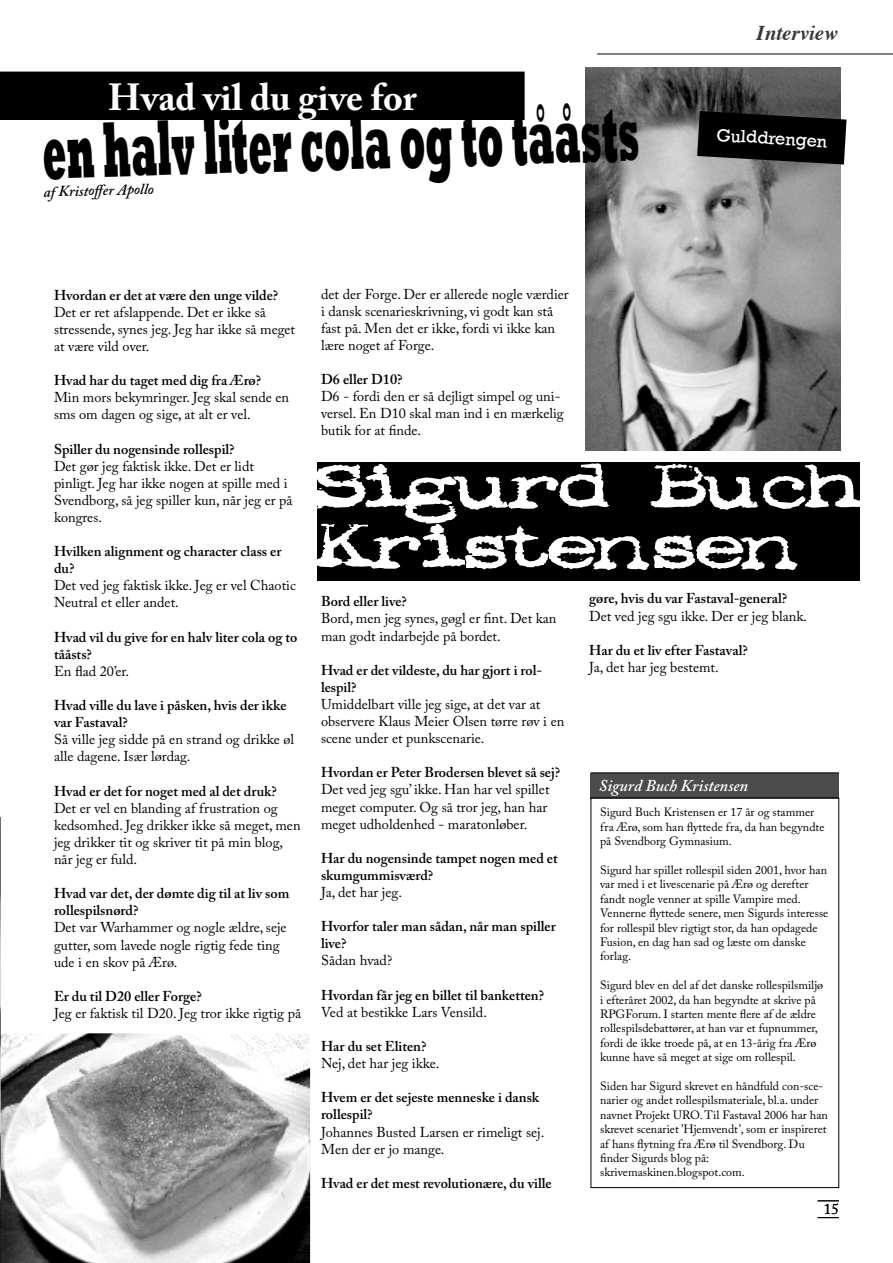
<style>
.page{position:relative;width:893px;height:1263px;background:#fff}
.page>*{position:absolute;margin:0;border:0;box-sizing:border-box;transform-origin:0 0}
.t1{font:84px/60px "Pookie";color:#fff}
.t2{font:800 81px "Rockwell";color:#000;scale:.43 1}
.t3{font:700 37.5px "Adobe Caslon Pro";color:#fff}
.t4{font:italic 700 21px "Times";color:#393939}
.t5{font:18px "Rockwell";color:#fff}
.t6{font:italic 600 16.5px "Adobe Caslon Pro";color:#fff}
.t7{font:italic 600 15px "Adobe Caslon Pro";color:#000}
.t8{font:15px "Adobe Caslon Pro";color:#000}
.t9{font:14.25px/17.1px "Adobe Caslon Pro";color:#000}
.t10{font:600 14.25px/17.1px "Adobe Caslon Pro";color:#000}
.t11{font:12px/14.4px "Adobe Caslon Pro";color:#000}
</style>
<div class="page">
<img style="left:585px;top:68px;width:255px;height:382px">
<div style="left:318px;top:462px;width:542px;height:118px;background:#000"></div>
<svg style="left:818px;top:1200px;width:21px;height:1px"></svg>
<svg style="left:818px;top:1217px;width:21px;height:1px"></svg>
<div style="left:591px;top:773px;width:248px;height:25px;background:#4b4b4b"></div>
<hr style="left:591px;top:772px;width:248px;height:1px;background:#000">
<hr style="left:591px;top:797px;width:248px;height:3px;background:#000">
<div style="left:591px;top:798px;width:248px;height:390px;border:1px solid #000"></div>
<svg style="left:697px;top:111px;width:149px;height:54px;background:#161616"></svg>
<div style="left:0;top:72px;width:525px;height:48px;background:#000"></div>
<hr style="left:597px;top:54px;width:296px;height:1px;background:#000">
<img style="left:1px;top:1033px;width:309px;height:230px">
<img style="left:0;top:817px;width:1px;height:446px">
<h3 class="t3" style="left:108px;top:75px;width:310px">Hvad vil du give for</h3>
<h2 class="t2" style="left:41px;top:106px;width:1390px;rotate:-2deg">en halv liter cola og to tååsts</h2>
<p class="t7" style="left:43px;top:183px;width:112px;rotate:-2deg">af Kristoff er Apollo</p>
<h3 class="t4" style="left:757px;top:14px;width:83px">Interview</h3>
<p class="t5" style="left:717px;top:125px;width:113px;rotate:3deg">Gulddrengen</p>
<p class="t10" style="left:54px;top:286px;width:226px">Hvordan er det at være den unge vilde?</p>
<p class="t9" style="left:54px;top:303px;width:243px">Det er ret afslappende. Det er ikke så stressende, synes jeg. Jeg har ikke så meget at være vild over.</p>
<p class="t10" style="left:54px;top:372px;width:209px">Hvad har du taget med dig fra Ærø?</p>
<p class="t9" style="left:54px;top:389px;width:237px">Min mors bekymringer. Jeg skal sende en sms om dagen og sige, at alt er vel.</p>
<p class="t10" style="left:54px;top:440px;width:182px">Spiller du nogensinde rollespil?</p>
<p class="t9" style="left:54px;top:457px;width:240px">Det gør jeg faktisk ikke. Det er lidt pinligt. Jeg har ikke nogen at spille med i<br>Svendborg, så jeg spiller kun, når jeg er på kongres.</p>
<p class="t10" style="left:54px;top:543px;width:229px">Hvilken alignment og character class er du?</p>
<p class="t9" style="left:54px;top:577px;width:243px">Det ved jeg faktisk ikke. Jeg er vel Chaotic<br>Neutral et eller andet.</p>
<p class="t10" style="left:54px;top:628px;width:245px">Hvad vil du give for en halv liter cola og to tååsts?</p>
<p class="t9" style="left:54px;top:662px;width:77px">En flad 20’er.</p>
<p class="t10" style="left:54px;top:697px;width:234px">Hvad ville du lave i påsken, hvis der ikke var Fastaval?</p>
<p class="t9" style="left:54px;top:731px;width:242px">Så ville jeg sidde på en strand og drikke øl alle dagene. Især lørdag.</p>
<p class="t10" style="left:54px;top:782px;width:224px">Hvad er det for noget med al det druk?</p>
<p class="t9" style="left:54px;top:799px;width:248px">Det er vel en blanding af frustration og kedsomhed. Jeg drikker ikke så meget, men jeg drikker tit og skriver tit på min blog, når jeg er fuld.</p>
<p class="t10" style="left:54px;top:885px;width:237px">Hvad var det, der dømte dig til at liv som rollespilsnørd?</p>
<p class="t9" style="left:54px;top:919px;width:234px">Det var Warhammer og nogle ældre, seje gutter, som lavede nogle rigtig fede ting ude i en skov på Ærø.</p>
<p class="t10" style="left:54px;top:987px;width:149px">Er du til D20 eller Forge?</p>
<p class="t9" style="left:54px;top:1004px;width:249px">Jeg er faktisk til D20. Jeg tror ikke rigtig på</p>
<p class="t9" style="left:321px;top:285px;width:249px">det der Forge. Der er allerede nogle værdier i dansk scenarieskrivning, vi godt kan stå fast på. Men det er ikke, fordi vi ikke kan lære noget af Forge.</p>
<p class="t10" style="left:321px;top:371px;width:83px">D6 eller D10?</p>
<p class="t9" style="left:321px;top:388px;width:244px">D6 - fordi den er så dejligt simpel og uni&shy;versel. En D10 skal man ind i en mærkelig butik for at finde.</p>
<h1 class="t1" style="left:320px;top:459px;width:549px">Sigurd Buch<br>Kristensen</h1>
<p class="t10" style="left:321px;top:593px;width:87px">Bord eller live?</p>
<p class="t9" style="left:321px;top:610px;width:237px">Bord, men jeg synes, gøgl er fint. Det kan man godt indarbejde på bordet.</p>
<p class="t10" style="left:321px;top:661px;width:223px">Hvad er det vildeste, du har gjort i rol&shy;lespil?</p>
<p class="t9" style="left:321px;top:695px;width:245px">Umiddelbart ville jeg sige, at det var at observere Klaus Meier Olsen tørre røv i en scene under et punkscenarie.</p>
<p class="t10" style="left:321px;top:764px;width:241px">Hvordan er Peter Brodersen blevet så sej?</p>
<p class="t9" style="left:321px;top:781px;width:230px">Det ved jeg sgu’ ikke. Han har vel spillet meget computer. Og så tror jeg, han har meget udholdenhed - maratonløber.</p>
<p class="t10" style="left:321px;top:849px;width:238px">Har du nogensinde tampet nogen med et skumgummisværd?</p>
<p class="t9" style="left:321px;top:884px;width:82px">Ja, det har jeg.</p>
<p class="t10" style="left:321px;top:918px;width:236px">Hvorfor taler man sådan, når man spiller live?</p>
<p class="t9" style="left:321px;top:952px;width:73px">Sådan hvad?</p>
<p class="t10" style="left:321px;top:986px;width:225px">Hvordan får jeg en billet til banketten?</p>
<p class="t9" style="left:321px;top:1003px;width:167px">Ved at bestikke Lars Vensild.</p>
<p class="t10" style="left:321px;top:1037px;width:107px">Har du set Eliten?</p>
<p class="t9" style="left:321px;top:1055px;width:120px">Nej, det har jeg ikke.</p>
<p class="t10" style="left:321px;top:1089px;width:220px">Hvem er det sejeste menneske i dansk rollespil?</p>
<p class="t9" style="left:321px;top:1123px;width:225px">Johannes Busted Larsen er rimeligt sej.<br>Men der er jo mange.</p>
<p class="t10" style="left:321px;top:1174px;width:232px">Hvad er det mest revolutionære, du ville</p>
<p class="t10" style="left:589px;top:590px;width:200px">gøre, hvis du var Fastaval-general?</p>
<p class="t9" style="left:589px;top:607px;width:220px">Det ved jeg sgu ikke. Der er jeg blank.</p>
<p class="t10" style="left:589px;top:641px;width:160px">Har du et liv efter Fastaval?</p>
<p class="t9" style="left:589px;top:658px;width:131px">Ja, det har jeg bestemt.</p>
<p class="t6" style="left:599px;top:775px;width:151px">Sigurd Buch Kristensen</p>
<p class="t11" style="left:600px;top:805px;width:226px">Sigurd Buch Kristensen er 17 år og stammer fra Ærø, som han flyttede fra, da han begyndte på Svendborg Gymnasium.</p>
<p class="t11" style="left:600px;top:862px;width:230px">Sigurd har spillet rollespil siden 2001, hvor han var med i et livescenarie på Ærø og derefter fandt nogle venner at spille Vampire med.<br>Vennerne flyttede senere, men Sigurds interesse for rollespil blev rigtigt stor, da han opdagede Fusion, en dag han sad og læste om danske forlag.</p>
<p class="t11" style="left:600px;top:978px;width:225px">Sigurd blev en del af det danske rollespilsmiljø i efteråret 2002, da han begyndte at skrive på RPGForum. I starten mente flere af de ældre rollespilsdebattører, at han var et fupnummer, fordi de ikke troede på, at en 13-årig fra Ærø kunne have så meget at sige om rollespil.</p>
<p class="t11" style="left:600px;top:1078px;width:229px">Siden har Sigurd skrevet en håndfuld con-sce&shy;narier og andet rollespilsmateriale, bl.a. under navnet Projekt URO. Til Fastaval 2006 har han skrevet scenariet ’Hjemvendt’, som er inspireret af hans flytning fra Ærø til Svendborg. Du finder Sigurds blog på: skrivemaskinen.blogspot.com.</p>
<p class="t8" style="left:824px;top:1200px;width:16px">15</p>
</div>
